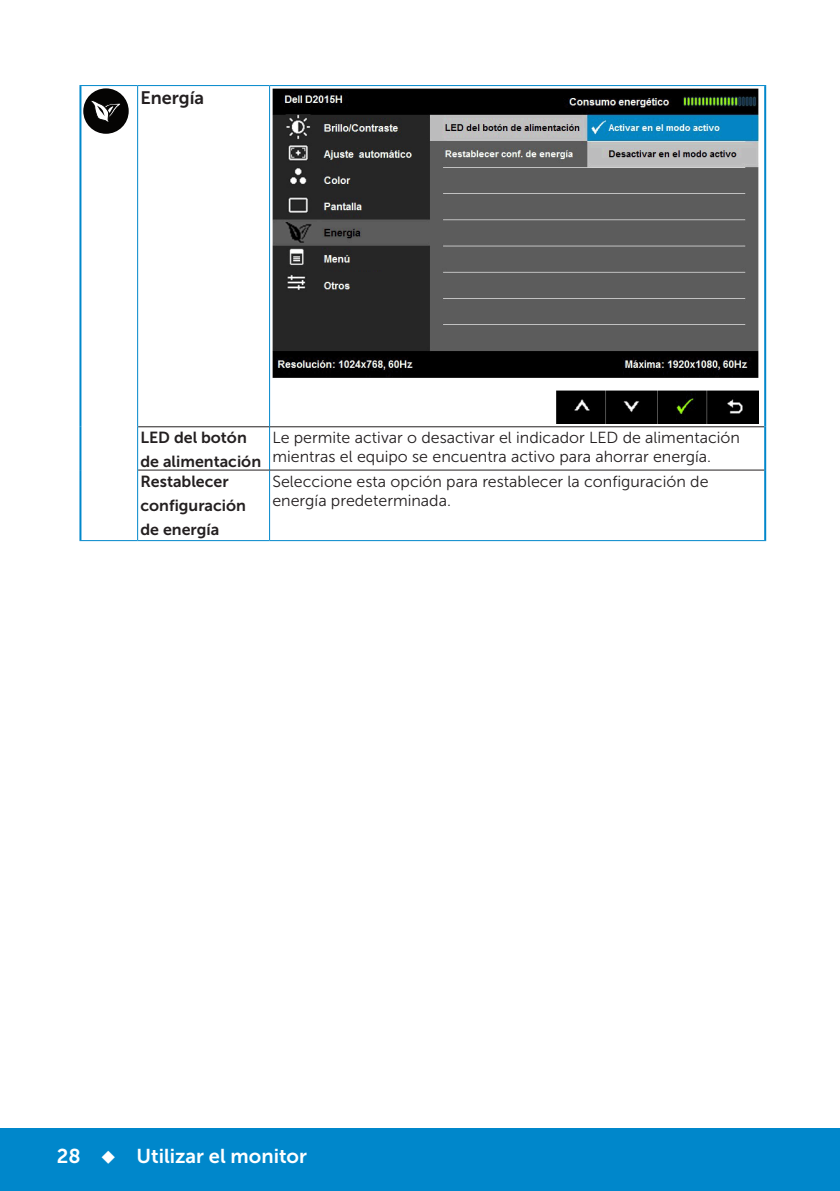
<style>
.page{position:relative;width:840px;height:1191px;background:#fff}
.page>*{position:absolute;margin:0;border:0;box-sizing:border-box;transform-origin:0 0}
.t1{font:20px "Museo Sans For Dell 700";color:#fff}
.Table_Paragraph{font:18px "Museo Sans For Dell 700";color:#231f20}
.Table_Paragraph-2{font:16px/19.2px "Museo Sans For Dell 300";color:#231f20}
.Table_Paragraph-3{font:16px/24px "Museo Sans For Dell 700";color:#231f20}
</style>
<div class="page">
<div style="left:0;top:1128px;width:839px;height:63px;background:#0087cb"></div>
<hr style="left:137px;top:427px;width:1px;height:43px;background:#0087cb">
<hr style="left:138px;top:426px;width:131px;height:1px;background:#231f20">
<hr style="left:269px;top:427px;width:1px;height:43px;background:#0087cb">
<hr style="left:763px;top:427px;width:2px;height:43px;background:#0087cb">
<hr style="left:269px;top:426px;width:494px;height:1px;background:#231f20">
<hr style="left:137px;top:470px;width:1px;height:70px;background:#0087cb">
<hr style="left:138px;top:470px;width:131px;height:1px;background:#231f20">
<hr style="left:269px;top:470px;width:1px;height:70px;background:#0087cb">
<hr style="left:763px;top:470px;width:2px;height:70px;background:#0087cb">
<hr style="left:269px;top:470px;width:494px;height:1px;background:#231f20">
<hr style="left:79px;top:85px;width:58px;height:1px;background:#0087cb">
<hr style="left:137px;top:85px;width:132px;height:1px;background:#0087cb">
<hr style="left:137px;top:86px;width:1px;height:341px;background:#0087cb">
<hr style="left:269px;top:85px;width:496px;height:1px;background:#0087cb">
<hr style="left:269px;top:86px;width:1px;height:340px;background:#0087cb">
<hr style="left:79px;top:86px;width:2px;height:341px;background:#0087cb">
<hr style="left:763px;top:86px;width:2px;height:341px;background:#0087cb">
<hr style="left:79px;top:427px;width:2px;height:43px;background:#0087cb">
<hr style="left:79px;top:470px;width:2px;height:70px;background:#0087cb">
<hr style="left:79px;top:540px;width:58px;height:1px;background:#0087cb">
<hr style="left:137px;top:540px;width:132px;height:1px;background:#0087cb">
<hr style="left:269px;top:540px;width:496px;height:1px;background:#0087cb">
<div style="left:83px;top:88px;width:46px;height:46px;background:#050403;border-radius:50%"></div>
<svg style="left:91px;top:100px;width:30px;height:22px"></svg>
<img style="left:272px;top:88px;width:486px;height:336px">
<p class="Table_Paragraph" style="left:140px;top:87px;width:65px">Energía</p>
<p class="Table_Paragraph-3" style="left:140px;top:426px;width:122px">LED del botón de alimentación</p>
<p class="Table_Paragraph-2" style="left:272px;top:428px;width:469px">Le permite activar o desactivar el indicador LED de alimentación mientras el equipo se encuentra activo para ahorrar energía.</p>
<p class="Table_Paragraph-3" style="left:140px;top:469px;width:107px">Restablecer configuración de energía</p>
<p class="Table_Paragraph-2" style="left:272px;top:471px;width:437px">Seleccione esta opción para restablecer la configuración de energía predeterminada.</p>
<p class="t1" style="left:57px;top:1144px;width:251px">28 ◆ Utilizar el monitor</p>
</div>
